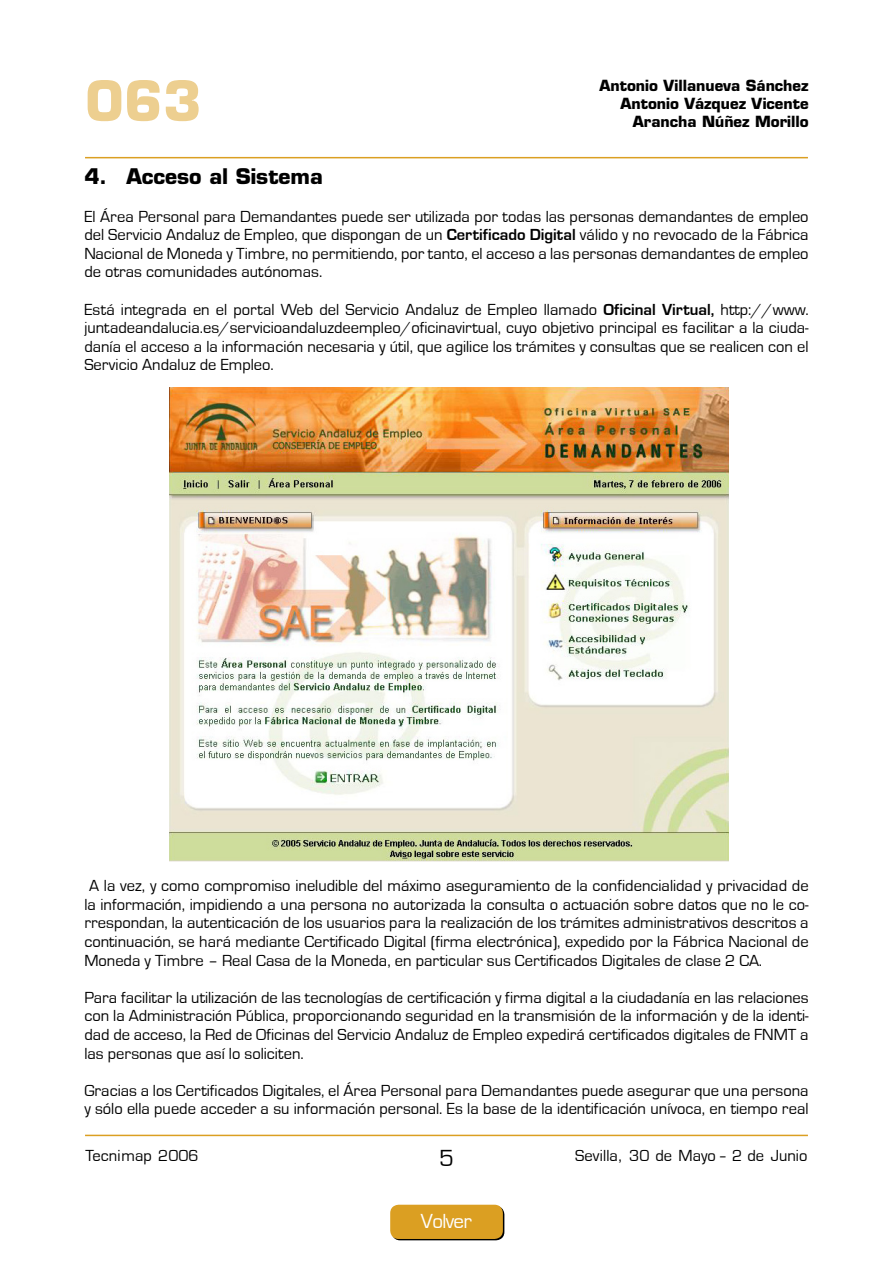
<style>
.page{position:relative;width:893px;height:1263px;background:#fff}
.page>*{position:absolute;margin:0;border:0;box-sizing:border-box;transform-origin:0 0}
.t1{font:700 54px "Eurostile";color:#edcf90}
.t2{font:24px "Eurostile";color:#000}
.t3{font:700 21px "Eurostile";color:#000}
.t4{font:21px "Eurostile";letter-spacing:-.03em;color:#fff}
.t5{font:16.5px/18.6px "Eurostile T";color:#000;text-align:justify}
.t6{font:16.5px "Eurostile";color:#000}
.t7{font:700 15px/18px "Eurostile";color:#000;text-align:right}
.s1{font-weight:700}
</style>
<div class="page">
<hr style="left:85px;top:1135px;width:723px;height:1px;background:#db9f22">
<div style="left:390px;top:1205px;width:114px;height:35px;background:#db9f22"></div>
<hr style="left:85px;top:157px;width:723px;height:1px;background:#db9f22">
<img style="left:169px;top:387px;width:559px;height:474px">
<h1 class="t1" style="left:85px;top:68px;width:118px">063</h1>
<p class="t7" style="left:599px;top:77px;width:211px">Antonio Villanueva Sánchez<br>Antonio Vázquez Vicente<br>Arancha Núñez Morillo</p>
<p class="t3" style="left:84px;top:164px;width:240px">4. Acceso al Sistema</p>
<p class="t5" style="left:84px;top:207px;width:726px">El Área Personal para Demandantes puede ser utilizada por todas las personas demandantes de empleo del Servicio Andaluz de Empleo, que dispongan de un <span class="s1">Certificado Digital</span> válido y no revocado de la Fábrica Nacional de Moneda y Timbre, no permitiendo, por tanto, el acceso a las personas demandantes de empleo de otras comunidades autónomas.</p>
<p class="t5" style="left:84px;top:300px;width:726px">Está integrada en el portal Web del Servicio Andaluz de Empleo llamado <span class="s1">Oficinal Virtual,</span> http://www. juntadeandalucia.es/servicioandaluzdeempleo/oficinavirtual, cuyo objetivo principal es facilitar a la ciuda&shy;danía el acceso a la información necesaria y útil, que agilice los trámites y consultas que se realicen con el Servicio Andaluz de Empleo.</p>
<p class="t5" style="left:84px;top:877px;width:726px">A la vez, y como compromiso ineludible del máximo aseguramiento de la confidencialidad y privacidad de la información, impidiendo a una persona no autorizada la consulta o actuación sobre datos que no le co&shy;rrespondan, la autenticación de los usuarios para la realización de los trámites administrativos descritos a continuación, se hará mediante Certificado Digital (firma electrónica), expedido por la Fábrica Nacional de Moneda y Timbre – Real Casa de la Moneda, en particular sus Certificados Digitales de clase 2 CA.</p>
<p class="t5" style="left:84px;top:988px;width:726px">Para facilitar la utilización de las tecnologías de certificación y firma digital a la ciudadanía en las relaciones con la Administración Pública, proporcionando seguridad en la transmisión de la información y de la identi&shy;dad de acceso, la Red de Oficinas del Servicio Andaluz de Empleo expedirá certificados digitales de FNMT a las personas que así lo soliciten.</p>
<p class="t5" style="left:84px;top:1081px;width:726px">Gracias a los Certificados Digitales, el Área Personal para Demandantes puede asegurar que una persona y sólo ella puede acceder a su información personal. Es la base de la identificación unívoca, en tiempo real</p>
<p class="t6" style="left:85px;top:1146px;width:115px">Tecnimap 2006</p>
<h2 class="t2" style="left:439px;top:1145px;width:16px">5</h2>
<p class="t5" style="left:575px;top:1146px;width:234px">Sevilla, 30 de Mayo - 2 de Junio</p>
<p class="t4" style="left:421px;top:1210px;width:52px">Volver</p>
</div>
